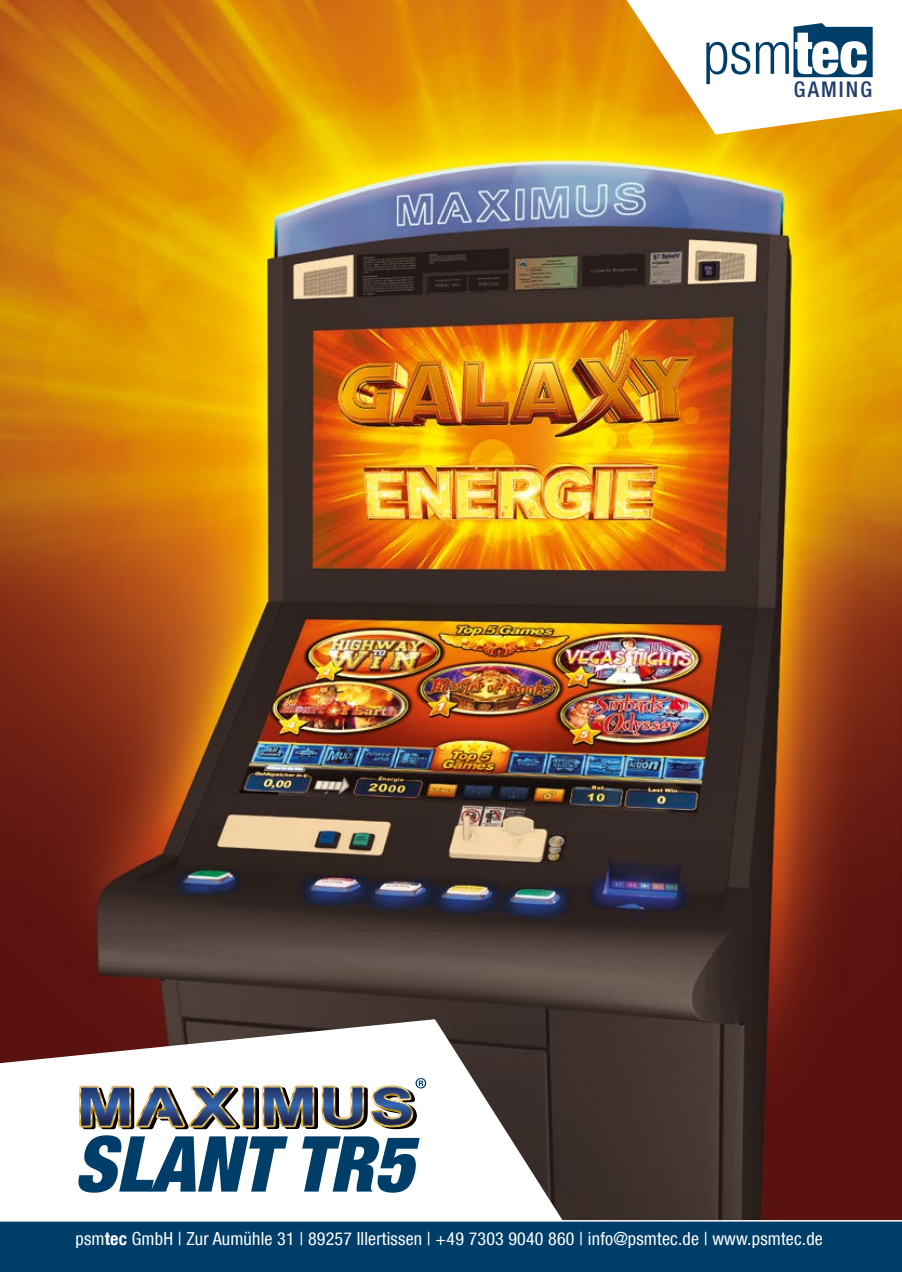
<style>
.page{position:relative;width:902px;height:1272px;background:#fff}
.page>*{position:absolute;margin:0;border:0;box-sizing:border-box;transform-origin:0 0}
.t1{font:italic 900 condensed 77.25px "Helvetica Neue LT Com";color:#003e6a}
.t2{font:500 condensed 21.75px "Helvetica Neue LT Com";letter-spacing:.1em;color:#223e6a}
.t3{font:condensed 18px "Helvetica Neue LT Com";letter-spacing:.01em;color:#fff}
.s1{font-weight:700}
</style>
<div class="page">
<img style="left:0;top:0;width:901px;height:1219px">
<svg style="left:0;top:1019px;width:595px;height:200px"></svg>
<svg style="left:245px;top:1087px;width:14px;height:42px"></svg>
<img style="left:79px;top:1085px;width:176px;height:44px">
<img style="left:262px;top:1077px;width:164px;height:52px">
<div style="left:0;top:1221px;width:901px;height:50px;background:#003e6a"></div>
<svg style="left:626px;top:0;width:275px;height:134px"></svg>
<p class="t2" style="left:793px;top:76px;width:80px">GAMING</p>
<h1 class="t1" style="left:74px;top:1117px;width:341px">SLANT TR5</h1>
<p class="t3" style="left:75px;top:1227px;width:748px">psm<span class="s1">tec</span> GmbH | Zur Aumühle 31 | 89257 Illertissen | +49 7303 9040 860 | info@psmtec.de | www.psmtec.de</p>
</div>
